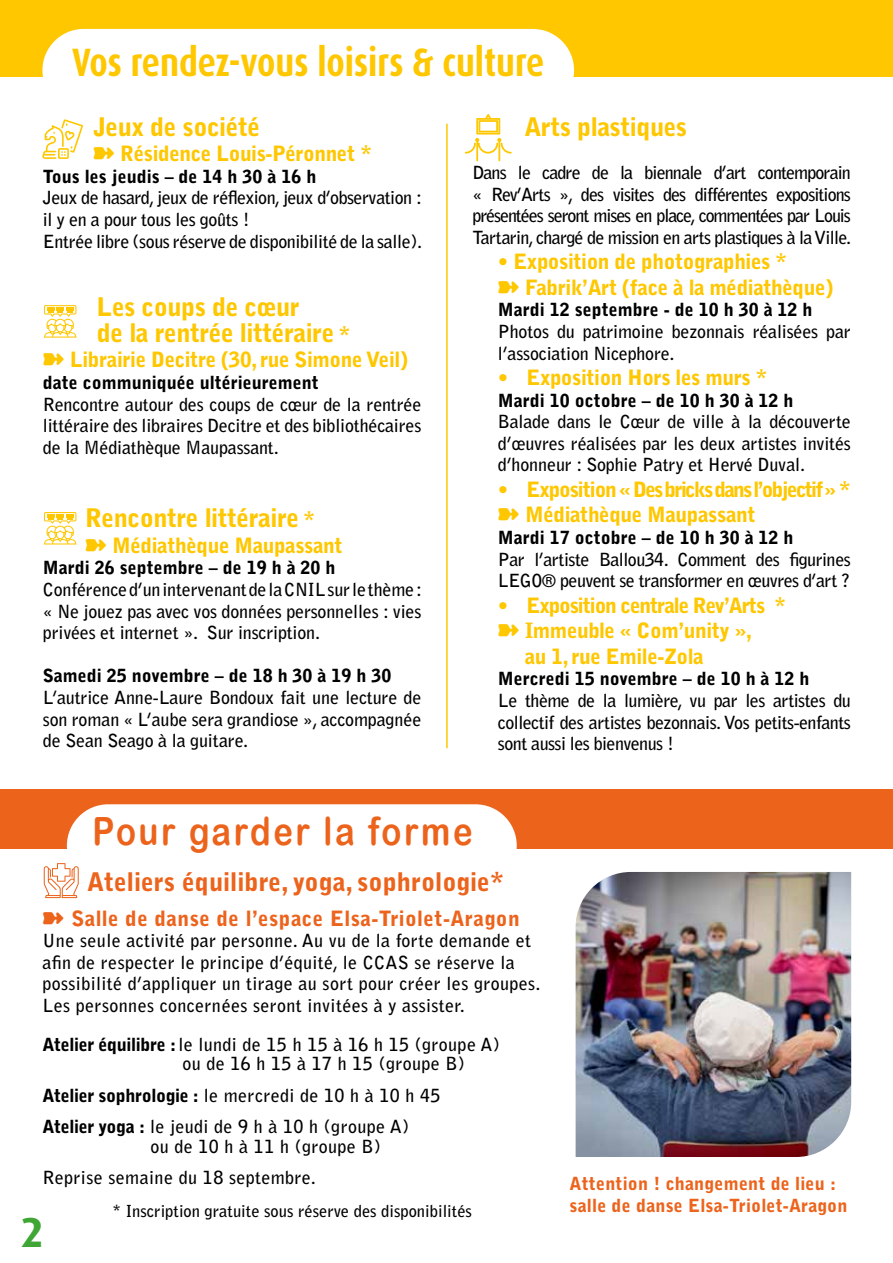
<style>
.page{position:relative;width:893px;height:1263px;background:#fff}
.page>*{position:absolute;margin:0;border:0;box-sizing:border-box;transform-origin:0 0}
.t1{font:700 42px "Dax";color:#3fa535}
.t2{font:700 39.6px "Dax";color:#fec700;scale:.83 1}
.t3{font:39px "Arial Rounded MT Bold";letter-spacing:.08em;color:#ec631c;scale:.85 1}
.t4{font:900 25.5px/25.5px "Bell Gothic Std";letter-spacing:-.02em;color:#fec700}
.t5{font:900 25.5px "Bell Gothic Std";color:#ec631c}
.t6{font:900 21px/25.5px "Bell Gothic Std";letter-spacing:-.02em;color:#fec700}
.t7{font:900 21px/25.5px "Bell Gothic Std";letter-spacing:-.05em;color:#fec700}
.t8{font:900 21px "Bell Gothic Std";letter-spacing:.02em;color:#ec631c}
.t9{font:700 18px/21.6px "Bell Gothic Std";letter-spacing:-.01em;color:#000;text-align:justify}
.t10{font:700 18px/21.6px "Bell Gothic Std";letter-spacing:.02em;color:#000}
.t11{font:900 18px "Bell Gothic Std";color:#000}
.t12{font:700 18px/21.6px "Bell Gothic Std";letter-spacing:-.03em;color:#000}
.t13{font:900 18px "Bell Gothic Std";letter-spacing:.01em;color:#ec631c}
.t14{font:700 16.5px "Bell Gothic Std";color:#000}
.s1{font-size:21px}
.s2{font-weight:900}
</style>
<div class="page">
<div style="left:0;top:789px;width:893px;height:60px;background:#ec631c"></div>
<div style="left:67px;top:804px;width:450px;height:83px;background:#fff;border-radius:41px"></div>
<div style="left:0;top:0;width:893px;height:77px;background:#fec700"></div>
<svg style="left:465px;top:114px;width:47px;height:47px"></svg>
<svg style="left:44px;top:863px;width:35px;height:35px"></svg>
<div style="left:42px;top:29px;width:532px;height:83px;background:#fff;border-radius:41px"></div>
<hr style="left:446px;top:124px;width:2px;height:624px;background:#fec700">
<svg style="left:42px;top:119px;width:41px;height:40px"></svg>
<img style="left:576px;top:872px;width:275px;height:285px">
<svg style="left:44px;top:305px;width:33px;height:33px"></svg>
<svg style="left:44px;top:512px;width:33px;height:32px"></svg>
<h2 class="t2" style="left:72px;top:40px;width:571px">Vos rendez-vous loisirs &amp; culture</h2>
<h3 class="t4" style="left:94px;top:114px;width:168px">Jeux de société</h3>
<p class="t6" style="left:93px;top:141px;width:281px">➽ Résidence Louis-Péronnet *</p>
<p class="t11" style="left:43px;top:166px;width:275px">Tous les jeudis – de 14 h 30 à 16 h</p>
<p class="t9" style="left:43px;top:187px;width:381px;text-align:left">Jeux de hasard, jeux de réflexion, jeux d’observation : il y en a pour tous les goûts !<br>Entrée libre (sous réserve de disponibilité de la salle).</p>
<h3 class="t4" style="left:97px;top:295px;width:255px">Les coups de cœur<br>de la rentrée littéraire <span class="s1">*</span></h3>
<p class="t6" style="left:43px;top:347px;width:367px">➽ Librairie Decitre (30, rue Simone Veil)</p>
<p class="t11" style="left:43px;top:372px;width:277px">date communiquée ultérieurement</p>
<p class="t9" style="left:43px;top:393px;width:380px">Rencontre autour des coups de cœur de la rentrée littéraire des libraires Decitre et des bibliothécaires de la Médiathèque Maupassant.</p>
<h3 class="t4" style="left:85px;top:506px;width:232px">Rencontre littéraire <span class="s1">*</span></h3>
<p class="t6" style="left:85px;top:533px;width:259px">➽ Médiathèque Maupassant</p>
<p class="t11" style="left:43px;top:557px;width:294px">Mardi 26 septembre – de 19 h à 20 h</p>
<p class="t9" style="left:43px;top:579px;width:381px">Conférence d’un intervenant de la CNIL sur le thème : « Ne jouez pas avec vos données personnelles : vies privées et internet ». Sur inscription.</p>
<p class="t11" style="left:43px;top:665px;width:350px">Samedi 25 novembre – de 18 h 30 à 19 h 30</p>
<p class="t9" style="left:43px;top:687px;width:380px">L’autrice Anne-Laure Bondoux fait une lecture de son roman « L’aube sera grandiose », accompagnée de Sean Seago à la guitare.</p>
<h3 class="t4" style="left:524px;top:114px;width:164px">Arts plastiques</h3>
<p class="t9" style="left:472px;top:162px;width:380px">Dans le cadre de la biennale d’art contemporain « Rev’Arts », des visites des différentes expositions présentées seront mises en place, commentées par Louis Tartarin, chargé de mission en arts plastiques à la Ville.</p>
<p class="t6" style="left:498px;top:249px;width:337px">• Exposition de photographies *<br>➽ Fabrik’Art (face à la médiathèque)</p>
<p class="t11" style="left:498px;top:299px;width:316px">Mardi 12 septembre - de 10 h 30 à 12 h</p>
<p class="t9" style="left:498px;top:321px;width:354px">Photos du patrimoine bezonnais réalisées par l’association Nicephore.</p>
<p class="t6" style="left:498px;top:365px;width:271px">• Exposition Hors les murs *</p>
<p class="t11" style="left:498px;top:390px;width:297px">Mardi 10 octobre – de 10 h 30 à 12 h</p>
<p class="t9" style="left:498px;top:411px;width:354px">Balade dans le Cœur de ville à la découverte d’œuvres réalisées par les deux artistes invités d’honneur : Sophie Patry et Hervé Duval.</p>
<p class="t7" style="left:498px;top:477px;width:354px">• Exposition « Des bricks dans l’objectif » * ➽ Médiathèque Maupassant</p>
<p class="t11" style="left:498px;top:527px;width:297px">Mardi 17 octobre – de 10 h 30 à 12 h</p>
<p class="t12" style="left:498px;top:548px;width:354px">Par l’artiste Ballou34. Comment des figurines<br>LEGO® peuvent se transformer en œuvres d’art ?</p>
<p class="t7" style="left:498px;top:593px;width:290px">• Exposition centrale Rev’Arts *</p>
<p class="t6" style="left:498px;top:618px;width:256px">➽ Immeuble « Com’unity »,</p>
<p class="t6" style="left:525px;top:644px;width:180px">au 1, rue Emile-Zola</p>
<p class="t11" style="left:498px;top:668px;width:313px">Mercredi 15 novembre – de 10 h à 12 h</p>
<p class="t9" style="left:498px;top:690px;width:354px">Le thème de la lumière, vu par les artistes du collectif des artistes bezonnais. Vos petits-enfants sont aussi les bienvenus !</p>
<h3 class="t3" style="left:93px;top:808px;width:449px">Pour garder la forme</h3>
<h3 class="t5" style="left:87px;top:867px;width:418px">Ateliers équilibre, yoga, sophrologie*</h3>
<p class="t8" style="left:43px;top:906px;width:479px">➽ Salle de danse de l’espace Elsa-Triolet-Aragon</p>
<p class="t10" style="left:43px;top:930px;width:499px">Une seule activité par personne. Au vu de la forte demande et afin de respecter le principe d’équité, le CCAS se réserve la possibilité d’appliquer un tirage au sort pour créer les groupes.<br>Les personnes concernées seront invitées à y assister.</p>
<p class="t10" style="left:182px;top:1035px;width:319px;line-height:19.5px;text-indent:-140px"><span class="s2">Atelier équilibre :</span> le lundi de 15 h 15 à 16 h 15 (groupe A) ou de 16 h 15 à 17 h 15 (groupe B)</p>
<p class="t10" style="left:43px;top:1080px;width:400px;line-height:31.5px"><span class="s2">Atelier sophrologie :</span> le mercredi de 10 h à 10 h 45<br><span class="s2">Atelier yoga :</span> le jeudi de 9 h à 10 h (groupe A)</p>
<p class="t10" style="left:43px;top:1131px;width:340px;line-height:31.5px;text-indent:108px">ou de 10 h à 11 h (groupe B)<br>Reprise semaine du 18 septembre.</p>
<p class="t13" style="left:570px;top:1173px;width:268px">Attention ! changement de lieu :</p>
<h1 class="t1" style="left:21px;top:1209px;width:25px">2</h1>
<p class="t14" style="left:112px;top:1201px;width:361px">* Inscription gratuite sous réserve des disponibilités</p>
<p class="t13" style="left:570px;top:1195px;width:279px">salle de danse Elsa-Triolet-Aragon</p>
</div>
